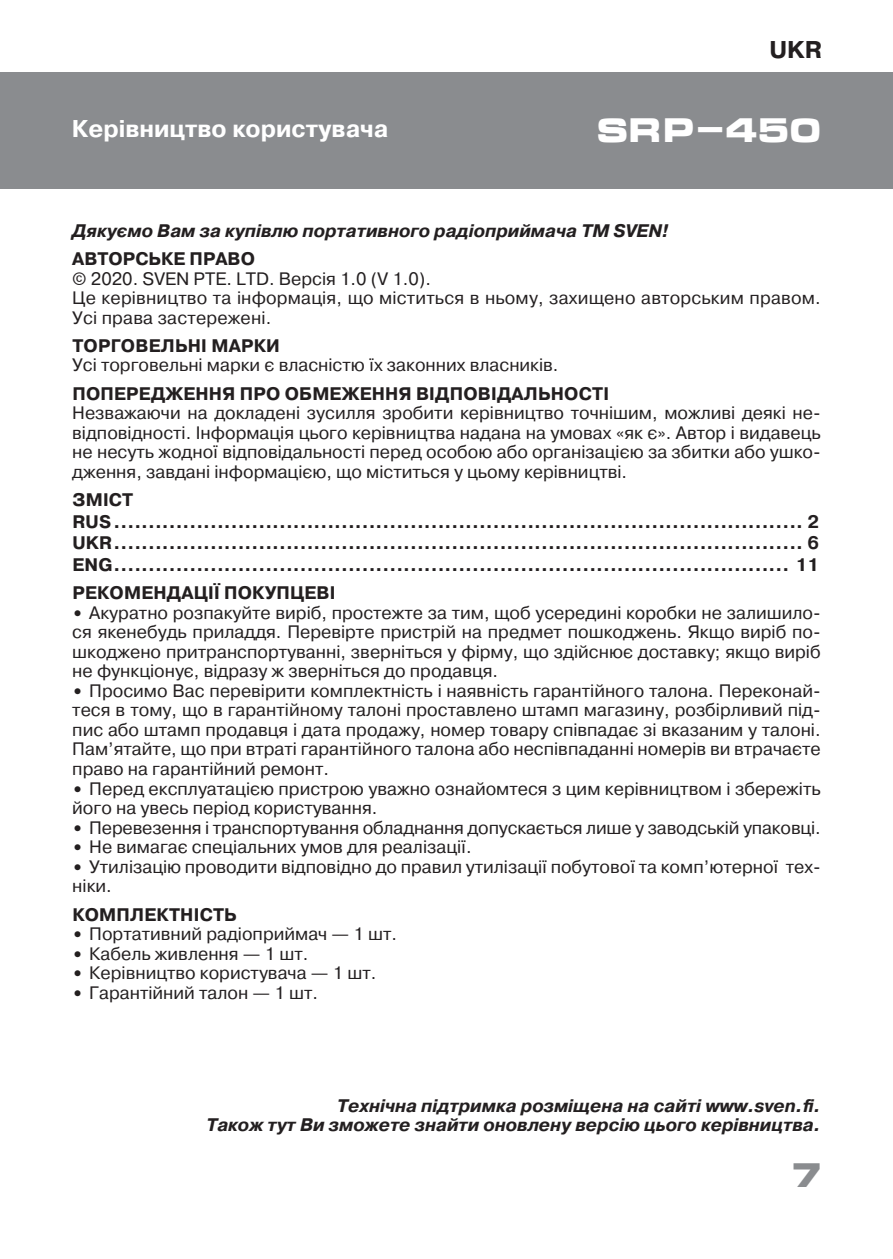
<style>
.page{position:relative;width:893px;height:1259px;background:#fff}
.page>*{position:absolute;margin:0;border:0;box-sizing:border-box;transform-origin:0 0}
.t1{font:700 33px "Micra";letter-spacing:-.05em;color:#fff}
.t2{font:700 33px "Micra";color:#8a8c8f}
.t3{font:700 24.3px "Pragmatica";color:#fff}
.t4{font:700 24.3px "Pragmatica";color:#231f20}
.t5{font:700 18.3px/21.6px "Pragmatica";letter-spacing:.01em;color:#231f20}
.t6{font:italic 700 18.3px/18.9px "Pragmatica";color:#231f20;text-align:right}
.t7{font:18px/19.5px "Pragmatica";color:#231f20}
.s1{font-weight:700;font-size:16.5px}
</style>
<div class="page">
<div style="left:0;top:72px;width:893px;height:117px;background:#8a8c8f"></div>
<h2 class="t4" style="left:769px;top:34px;width:54px">UKR</h2>
<h2 class="t3" style="left:72px;top:112px;width:318px">Керівництво користувача</h2>
<h1 class="t1" style="left:596px;top:113px;width:228px">SRP-450</h1>
<p class="t6" style="left:72px;top:221px;width:598px">Дякуємо Вам за купівлю портативного радіоприймача ТМ SVEN!</p>
<p class="t5" style="left:72px;top:248px;width:184px">АВТОРСЬКЕ ПРАВО</p>
<p class="t7" style="left:72px;top:269px;width:750px">© 2020. SVEN PTE. LTD. Версiя 1.0 (V 1.0).<br>Це керівництво та інформація, що міститься в ньому, захищено авторським правом.<br>Усі права застережені.</p>
<p class="t5" style="left:72px;top:335px;width:209px">ТОРГОВЕЛЬНІ МАРКИ</p>
<p class="t7" style="left:72px;top:355px;width:488px">Усі торговельні марки є власністю їх законних власників.</p>
<p class="t5" style="left:72px;top:383px;width:538px">ПОПЕРЕДЖЕННЯ ПРО ОБМЕЖЕННЯ ВІДПОВІДАЛЬНОСТІ</p>
<p class="t7" style="left:72px;top:403px;width:750px;text-align:justify">Незважаючи на докладені зусилля зробити керівництво точнішим, можливі деякі не&shy;відповідності. Інформація цього керівництва надана на умовах «як є». Автор і видавець не несуть жодної відповідальності перед особою або організацією за збитки або ушко&shy;дження, завдані інформацією, що міститься у цьому керівництві.</p>
<p class="t5" style="left:72px;top:489px;width:748px">ЗМІСТ RUS.................................................................................................... 2<br>UKR.................................................................................................... 6<br>ENG.................................................................................................. 11</p>
<p class="t5" style="left:72px;top:582px;width:265px">РЕКОМЕНДАЦІЇ ПОКУПЦЕВІ</p>
<p class="t7" style="left:72px;top:603px;width:750px;text-align:justify"><span class="s1">•</span> Акуратно розпакуйте виріб, простежте за тим, щоб усередині коробки не залишило&shy;ся якенебудь приладдя. Перевірте пристрій на предмет пошкоджень. Якщо виріб по&shy;шкоджено притранспортуванні, зверніться у фірму, що здійснює доставку; якщо виріб не функціонує, відразу ж зверніться до продавця.</p>
<p class="t7" style="left:72px;top:681px;width:750px;text-align:justify"><span class="s1">•</span> Просимо Вас перевірити комплектність і наявність гарантійного талона. Переконай&shy;теся в тому, що в гарантійному талоні проставлено штамп магазину, розбірливий під&shy;пис або штамп продавця і дата продажу, номер товару співпадає зі вказаним у талоні.<br>Пам’ятайте, що при втраті гарантійного талона або неспівпаданні номерів ви втрачаєте право на гарантійний ремонт.</p>
<p class="t7" style="left:72px;top:779px;width:750px"><span class="s1">•</span> Перед експлуатацією пристрою уважно ознайомтеся з цим керівництвом і збережіть його на увесь період користування.</p>
<p class="t7" style="left:72px;top:818px;width:750px"><span class="s1">•</span> Перевезення і транспортування обладнання допускається лише у заводській упаковці.</p>
<p class="t7" style="left:72px;top:837px;width:401px"><span class="s1">•</span> Не вимагає спеціальних умов для реалізації.</p>
<p class="t7" style="left:72px;top:857px;width:750px"><span class="s1">•</span> Утилізацію проводити відповідно до правил утилізації побутової та комп’ютерної тех&shy;ніки.</p>
<p class="t5" style="left:72px;top:903px;width:166px">КОМПЛЕКТНІСТЬ</p>
<p class="t7" style="left:72px;top:924px;width:326px"><span class="s1">•</span> Портативний радіоприймач — 1 шт.</p>
<p class="t7" style="left:72px;top:944px;width:238px"><span class="s1">•</span> Кабель живлення — 1 шт.</p>
<p class="t7" style="left:72px;top:963px;width:306px"><span class="s1">•</span> Керівництво користувача — 1 шт.</p>
<p class="t7" style="left:72px;top:983px;width:247px"><span class="s1">•</span> Гарантійний талон — 1 шт.</p>
<p class="t6" style="left:206px;top:1096px;width:616px">Технічна підтримка розміщена на сайтi www.sven.fi.<br>Також тут Ви зможете знайти оновлену версію цього керівництва.</p>
<h1 class="t2" style="left:790px;top:1157px;width:35px">7</h1>
</div>
